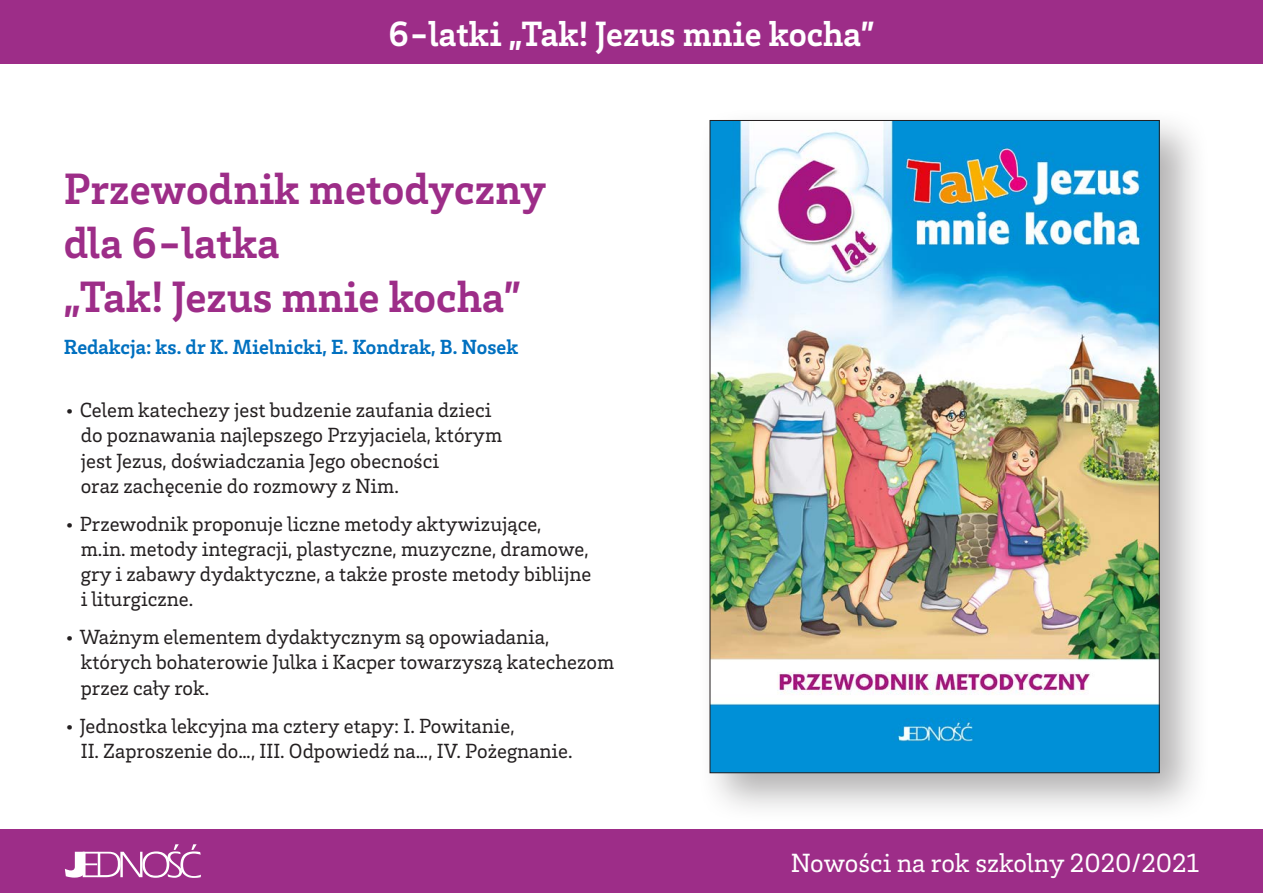
<style>
.page{position:relative;width:1263px;height:893px;background:#fff}
.page>*{position:absolute;margin:0;border:0;box-sizing:border-box;transform-origin:0 0}
.tytuł{font:700 45px/54px "Brix Slab";color:#9d2d88}
.Tekst{font:700 36px "Brix Slab";color:#fff}
.t1{font:27px "Brix Slab";color:#fff}
.Wyliczanka{font:21px/25.2px "Brix Slab";color:#231f20}
.Redakcja{font:700 21px "Brix Slab";color:#0070c0}
</style>
<div class="page">
<div style="left:697px;top:107px;width:513px;height:717px;background:#231f20;opacity:.35"></div>
<img style="left:712px;top:122px;width:445px;height:649px">
<div style="left:0;top:829px;width:1263px;height:64px;background:#9d2d88"></div>
<div style="left:0;top:0;width:1263px;height:64px;background:#9d2d88"></div>
<svg style="left:65px;top:844px;width:136px;height:34px"></svg>
<p class="Tekst" style="left:389px;top:10px;width:487px">6-latki „Tak! Jezus mnie kocha”</p>
<p class="tytuł" style="left:64px;top:159px;width:484px">Przewodnik metodyczny dla 6-latka<br>„Tak! Jezus mnie kocha”</p>
<p class="Redakcja" style="left:64px;top:333px;width:456px">Redakcja: ks. dr K. Mielnicki, E. Kondrak, B. Nosek</p>
<p class="Wyliczanka" style="left:81px;top:397px;width:423px;text-indent:-17px">• Celem katechezy jest budzenie zaufania dzieci do poznawania najlepszego Przyjaciela, którym jest Jezus, doświadczania Jego obecności<br>oraz zachęcenie do rozmowy z Nim.</p>
<p class="Wyliczanka" style="left:81px;top:510px;width:512px;text-indent:-17px">• Przewodnik proponuje liczne metody aktywizujące, m.in. metody integracji, plastyczne, muzyczne, dramowe, gry i zabawy dydaktyczne, a także proste metody biblijne i liturgiczne.</p>
<p class="Wyliczanka" style="left:81px;top:624px;width:535px;text-indent:-17px">• Ważnym elementem dydaktycznym są opowiadania, których bohaterowie Julka i Kacper towarzyszą katechezom przez cały rok.</p>
<p class="Wyliczanka" style="left:81px;top:712px;width:493px;text-indent:-17px">• Jednostka lekcyjna ma cztery etapy: I. Powitanie,<br>II. Zaproszenie do…, III. Odpowiedź na…, IV. Pożegnanie.</p>
<p class="t1" style="left:791px;top:845px;width:410px">Nowości na rok szkolny 2020/2021</p>
</div>
